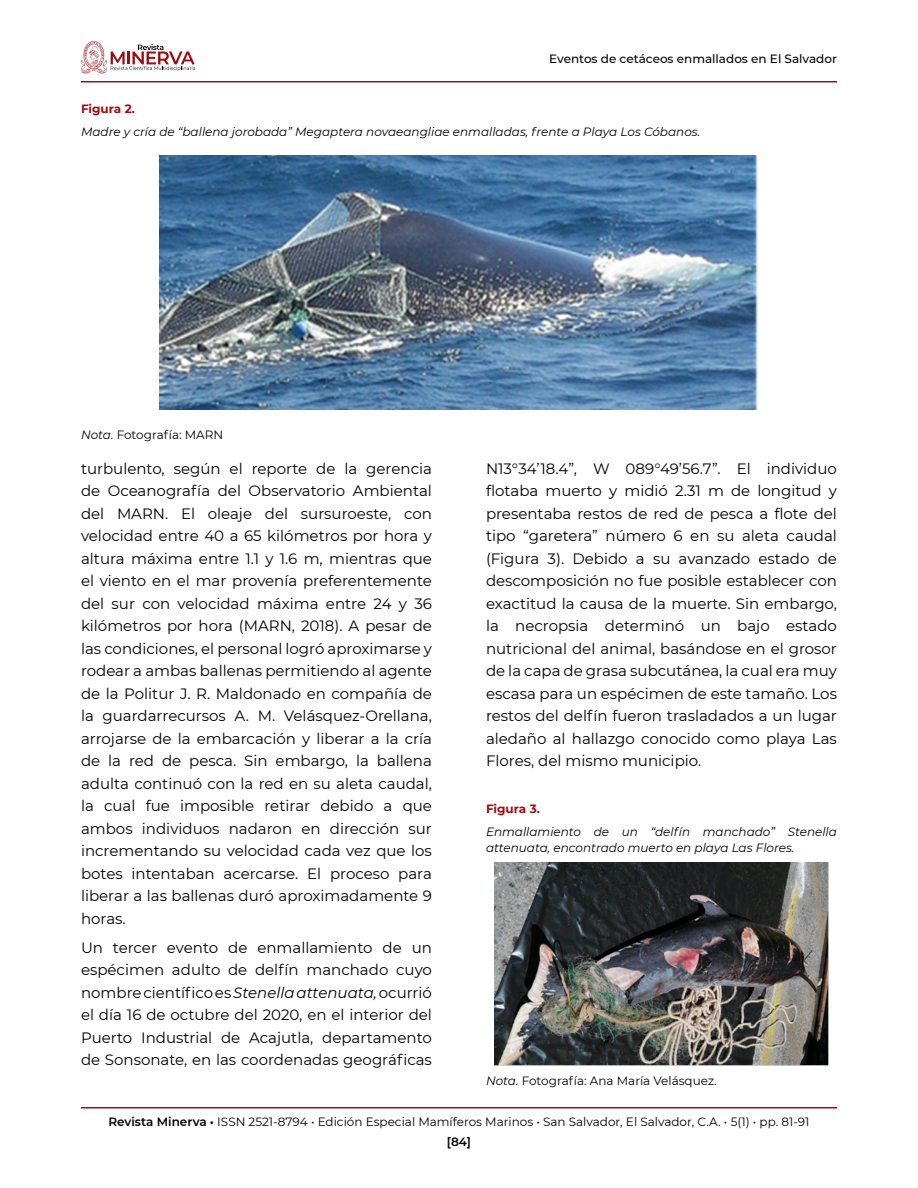
<style>
.page{position:relative;width:918px;height:1188px;background:#fff}
.page>*{position:absolute;margin:0;border:0;box-sizing:border-box;transform-origin:0 0}
.t1{font:15px/22.5px "Montserrat";color:#000;text-align:justify}
.t2{font:italic 12px/16.5px "Montserrat";color:#000}
.t3{font:12px/19.5px "Montserrat";color:#000;text-align:center}
.t4{font:500 12px "Montserrat";color:#000}
.t5{font:700 12px "Montserrat";color:#9f0b10}
.s1{font-style:italic}
.s2{font-weight:600}
</style>
<div class="page">
<hr style="left:81px;top:81px;width:756px;height:1px;background:#9f0b10">
<hr style="left:81px;top:1107px;width:756px;height:1px;background:#9f0b10">
<svg style="left:81px;top:41px;width:114px;height:33px"></svg>
<img style="left:160px;top:156px;width:598px;height:254px">
<img style="left:495px;top:863px;width:333px;height:203px">
<p class="t4" style="left:549px;top:50px;width:289px">Eventos de cetáceos enmallados en El Salvador</p>
<p class="t5" style="left:81px;top:100px;width:56px">Figura 2.</p>
<p class="t2" style="left:81px;top:123px;width:621px">Madre y cría de “ballena jorobada” Megaptera novaeangliae enmalladas, frente a Playa Los Cóbanos.</p>
<p class="t3" style="left:81px;top:424px;width:144px"><span class="s1">Nota.</span> Fotografía: MARN</p>
<p class="t1" style="left:81px;top:456px;width:353px">turbulento, según el reporte de la gerencia de Oceanografía del Observatorio Ambiental del MARN. El oleaje del sursuroeste, con velocidad entre 40 a 65 kilómetros por hora y altura máxima entre 1.1 y 1.6 m, mientras que el viento en el mar provenía preferentemente del sur con velocidad máxima entre 24 y 36 kilómetros por hora (MARN, 2018). A pesar de las condiciones, el personal logró aproximarse y rodear a ambas ballenas permitiendo al agente de la Politur J. R. Maldonado en compañía de la guardarrecursos A. M. Velásquez-Orellana, arrojarse de la embarcación y liberar a la cría de la red de pesca. Sin embargo, la ballena adulta continuó con la red en su aleta caudal, la cual fue imposible retirar debido a que ambos individuos nadaron en dirección sur incrementando su velocidad cada vez que los botes intentaban acercarse. El proceso para liberar a las ballenas duró aproximadamente 9 horas.</p>
<p class="t1" style="left:81px;top:936px;width:353px">Un tercer evento de enmallamiento de un espécimen adulto de delfín manchado cuyo nombre científico es <span class="s1">Stenella attenuata,</span> ocurrió el día 16 de octubre del 2020, en el interior del Puerto Industrial de Acajutla, departamento de Sonsonate, en las coordenadas geográficas</p>
<p class="t1" style="left:486px;top:456px;width:353px">N13°34’18.4”, W 089°49’56.7”. El individuo flotaba muerto y midió 2.31 m de longitud y presentaba restos de red de pesca a flote del tipo “garetera” número 6 en su aleta caudal (Figura 3). Debido a su avanzado estado de descomposición no fue posible establecer con exactitud la causa de la muerte. Sin embargo, la necropsia determinó un bajo estado nutricional del animal, basándose en el grosor de la capa de grasa subcutánea, la cual era muy escasa para un espécimen de este tamaño. Los restos del delfín fueron trasladados a un lugar aledaño al hallazgo conocido como playa Las Flores, del mismo municipio.</p>
<p class="t5" style="left:486px;top:800px;width:55px">Figura 3.</p>
<p class="t2" style="left:486px;top:823px;width:352px">Enmallamiento de un “delfín manchado” Stenella attenuata, encontrado muerto en playa Las Flores.</p>
<p class="t3" style="left:486px;top:1070px;width:232px"><span class="s1">Nota.</span> Fotografía: Ana María Velásquez.</p>
<p class="t3" style="left:108px;top:1112px;width:703px"><span class="s2">Revista Minerva •</span> ISSN 2521-8794 • Edición Especial Mamíferos Marinos • San Salvador, El Salvador, C.A. • 5(1) • pp. 81-91 <span class="s2">[84]</span></p>
</div>
